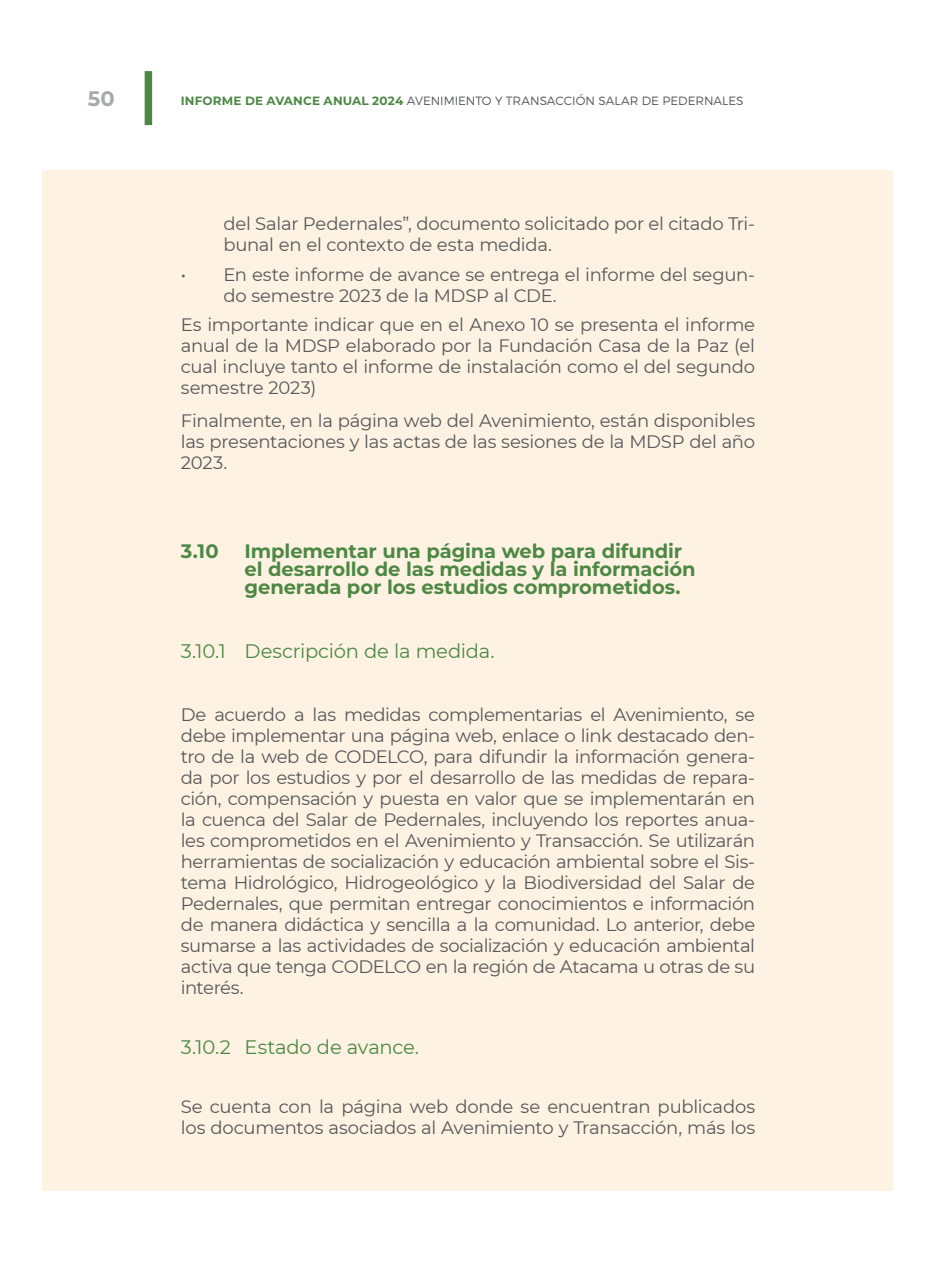
<style>
.page{position:relative;width:936px;height:1276px;background:#fff}
.page>*{position:absolute;margin:0;border:0;box-sizing:border-box;transform-origin:0 0}
.t1{font:700 21px "Montserrat";color:#a8a9ad}
.Heading_3{font:700 19.5px/18px "Montserrat";letter-spacing:-.005em;color:#4d8845}
.Heading_3-2{font:19.5px "Montserrat";letter-spacing:-.01em;color:#4d8845}
.Default{font:18px/21px "Montserrat";letter-spacing:-.015em;color:#57585a;text-align:justify}
.List_Paragraph{font:18px/21px "Montserrat";letter-spacing:-.01em;color:#57585a}
.t2{font:300 12px "Montserrat";color:#57585a}
.s1{font-weight:700;color:#4d8845}
</style>
<div class="page">
<div style="left:145px;top:71px;width:7px;height:54px;background:#4d8845"></div>
<div style="left:43px;top:170px;width:850px;height:1021px;background:#fef3e3"></div>
<p class="t1" style="left:88px;top:84px;width:28px">50</p>
<p class="t2" style="left:181px;top:93px;width:564px"><span class="s1">INFORME DE AVANCE ANUAL 2024</span> AVENIMIENTO Y TRANSACCIÓN SALAR DE PEDERNALES</p>
<p class="List_Paragraph" style="left:223px;top:212px;width:533px">del Salar Pedernales”, documento solicitado por el citado Tri&shy;bunal en el contexto de esta medida.</p>
<p class="List_Paragraph" style="left:223px;top:263px;width:533px;text-indent:-43px">• En este informe de avance se entrega el informe del segun&shy;do semestre 2023 de la MDSP al CDE.</p>
<p class="Default" style="left:181px;top:314px;width:576px">Es importante indicar que en el Anexo 10 se presenta el informe anual de la MDSP elaborado por la Fundación Casa de la Paz (el cual incluye tanto el informe de instalación como el del segundo semestre 2023)</p>
<p class="Default" style="left:181px;top:410px;width:576px">Finalmente, en la página web del Avenimiento, están disponibles las presentaciones y las actas de las sesiones de la MDSP del año 2023.</p>
<p class="Heading_3" style="left:181px;top:541px;width:39px">3.10</p>
<p class="Heading_3" style="left:244px;top:541px;width:452px">Implementar una página web para difundir el desarrollo de las medidas y la información generada por los estudios comprometidos.</p>
<p class="Heading_3-2" style="left:181px;top:637px;width:315px">3.10.1 Descripción de la medida.</p>
<p class="Default" style="left:181px;top:703px;width:576px">De acuerdo a las medidas complementarias el Avenimiento, se debe implementar una página web, enlace o link destacado den&shy;tro de la web de CODELCO, para difundir la información genera&shy;da por los estudios y por el desarrollo de las medidas de repara&shy;ción, compensación y puesta en valor que se implementarán en la cuenca del Salar de Pedernales, incluyendo los reportes anua&shy;les comprometidos en el Avenimiento y Transacción. Se utilizarán herramientas de socialización y educación ambiental sobre el Sis&shy;tema Hidrológico, Hidrogeológico y la Biodiversidad del Salar de Pedernales, que permitan entregar conocimientos e información de manera didáctica y sencilla a la comunidad. Lo anterior, debe sumarse a las actividades de socialización y educación ambiental activa que tenga CODELCO en la región de Atacama u otras de su interés.</p>
<p class="Heading_3-2" style="left:181px;top:1034px;width:240px">3.10.2 Estado de avance.</p>
<p class="Default" style="left:181px;top:1095px;width:576px">Se cuenta con la página web donde se encuentran publicados los documentos asociados al Avenimiento y Transacción, más los</p>
</div>
